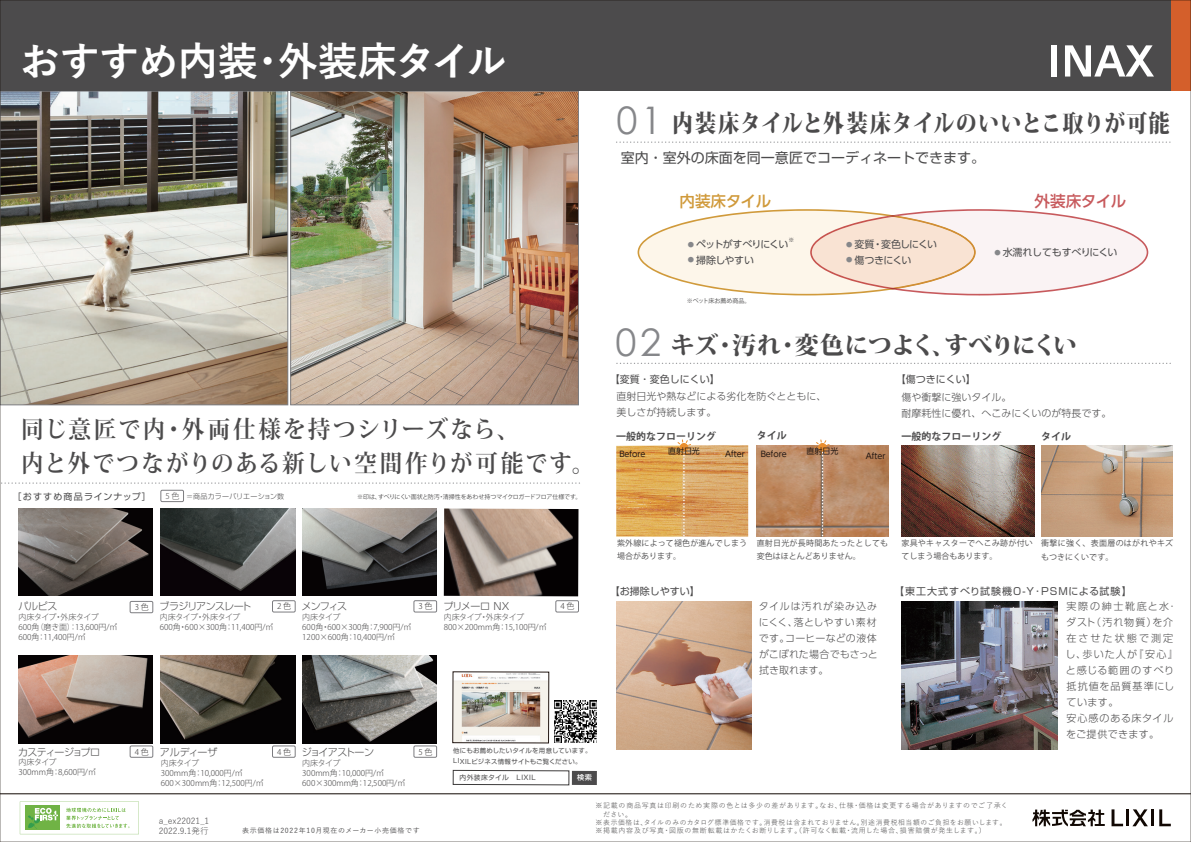
<style>
.page{position:relative;width:1191px;height:842px;background:#fff}
.page>*{position:absolute;margin:0;border:0;box-sizing:border-box;transform-origin:0 0}
.t1{font:700 40px "Yu Go Pr 6 N";letter-spacing:-.015em;color:#fff}
.t2{font:700 24px/34px "Koz Min Pro";letter-spacing:.075em;color:#4c4b4c;scale:.94 1}
.t3{font:800 24px "Koz Min Pro";letter-spacing:.01em;color:#4c4b4c;scale:.88 1}
.t4{font:800 24px "Koz Min Pro";letter-spacing:-.035em;color:#4c4b4c}
.t5{font:500 15.6px "UD Shin Go Pro";letter-spacing:-.025em;color:#d09a3b}
.t6{font:500 15.6px "UD Shin Go Pro";letter-spacing:-.025em;color:#c7595c}
.t7{font:14px "Shin Go Pro";color:#4c4b4c}
.t8{font:300 10px/16px "UD Shin Go Pro";color:#4c4b4c}
.t9{font:300 10px/16px "Shin Go Pro";letter-spacing:.1em;color:#4c4b4c}
.t10{font:10px "Shin Go Pro";letter-spacing:.005em;color:#4c4b4c}
.t11{font:700 10px "Koz Go Pro";color:#4c4b4c}
.t12{font:10px "Shin Go Pro";letter-spacing:.1em;color:#4c4b4c}
.t13{font:10px "UD Shin Go Pro";letter-spacing:-.085em;color:#4c4b4c}
.t14{font:300 10px "Shin Go Pro";letter-spacing:.045em;color:#4c4b4c}
.t15{font:10px "UD Shin Go Pro";letter-spacing:-.02em;color:#4c4b4c}
.t16{font:10px "UD Shin Go Pro";letter-spacing:-.11em;color:#4c4b4c}
.t17{font:300 10px "Shin Go Pro";letter-spacing:-.065em;color:#4c4b4c}
.t18{font:300 10px "Shin Go Pro";letter-spacing:-.085em;color:#4c4b4c}
.t19{font:300 10px "Shin Go Pro";letter-spacing:-.045em;color:#4c4b4c}
.t20{font:9px "Shin Go Pro";letter-spacing:.12em;color:#4c4b4c}
.t21{font:8.5px/9.9px "Yu Go Pr 6 N";color:#4c4b4c}
.t22{font:300 8px/10px "Koz Go Pro";color:#4c4b4c}
.t23{font:8px/12.8px "Koz Go Pro";letter-spacing:.015em;color:#4c4b4c}
.t24{font:8px "UD Shin Go Pro";color:#221713}
.t25{font:8px/14px "Koz Go Pro";letter-spacing:.035em;color:#4c4b4c}
.t26{font:300 8px "Koz Go Pro";letter-spacing:.2em;color:#3c3a3a}
.t27{font:500 7.1px "Shin Go Pro";color:#fff}
.t28{font:7px "Yu Go Pr 6 N";letter-spacing:.1em;color:#4c4b4c}
.t29{font:500 7px "Yu Go Pr 6 N";letter-spacing:.1em;color:#4c4b4c}
.t30{font:300 7px "Shin Go Pro";letter-spacing:.035em;color:#4c4b4c}
.t31{font:6.7px "Shin Go Pro";letter-spacing:.07em;color:#4c4b4c}
.t32{font:6.4px/10.6px "Shin Go Pro";letter-spacing:.035em;color:#4c4b4c}
.t33{font:6px "Koz Go Pro";letter-spacing:-.03em;color:#4c4b4c}
.t34{font:6px "Koz Go Pro";color:#4c4b4c}
.t35{font:5.8px "UD Shin Go Pro";color:#4c4b4c}
.s1{font-family:"Koz Go Pro";font-size:8px}
.s2{font-family:"Century Gothic";font-weight:400;font-size:38px;color:#86878a}
.s3{font-size:6.3px;color:#86878a}
</style>
<div class="page">
<img style="left:0;top:0;width:1191px;height:842px">
<img style="left:554px;top:700px;width:43px;height:43px">
<h1 class="t1" style="left:20px;top:39px;width:488px">おすすめ内装・外装床タイル</h1>
<h2 class="t2" style="left:21px;top:411px;width:611px">同じ意匠で内・外両仕様を持つシリーズなら、<br>内と外でつながりのある新しい空間作りが可能です。</h2>
<p class="t30" style="left:165px;top:490px;width:120px"><span class="s1">5 色</span> ＝商品カラーバリエーション数</p>
<p class="t20" style="left:13px;top:489px;width:140px">［おすすめ商品ラインナップ］</p>
<p class="t33" style="left:357px;top:493px;width:226px">※印は、すべりにくい面状と防汚・清掃性をあわせ持つマイクロガードフロア仕様です。</p>
<p class="t14" style="left:18px;top:598px;width:41px">パルピス</p>
<p class="t17" style="left:159px;top:598px;width:94px">ブラジリアンスレート</p>
<p class="t14" style="left:443px;top:598px;width:67px">プリメーロ NX</p>
<p class="t14" style="left:302px;top:598px;width:47px">メンフィス</p>
<p class="t26" style="left:277px;top:601px;width:15px">2色</p>
<p class="t26" style="left:418px;top:601px;width:15px">3色</p>
<p class="t26" style="left:560px;top:601px;width:15px">4色</p>
<p class="t26" style="left:135px;top:602px;width:15px">3色</p>
<p class="t22" style="left:18px;top:612px;width:100px">内床タイプ・外床タイプ<br>600角（磨き面）：13,600円/㎡<br>600角：11,400円/㎡</p>
<p class="t22" style="left:160px;top:612px;width:115px">内床タイプ・外床タイプ<br>600角・600×300角：11,400円/㎡</p>
<p class="t22" style="left:302px;top:612px;width:111px">内床タイプ<br>600角・600×300角：7,900円/㎡<br>1200×600角：10,400円/㎡</p>
<p class="t22" style="left:444px;top:612px;width:105px">内床タイプ・外床タイプ<br>800×200mm角：15,100円/㎡</p>
<p class="t18" style="left:18px;top:743px;width:84px">カスティージョプロ</p>
<p class="t14" style="left:160px;top:743px;width:59px">アルディーザ</p>
<p class="t19" style="left:302px;top:743px;width:74px">ジョイアストーン</p>
<p class="t26" style="left:135px;top:746px;width:15px">4色</p>
<p class="t26" style="left:277px;top:746px;width:15px">4色</p>
<p class="t26" style="left:418px;top:746px;width:15px">5色</p>
<p class="t22" style="left:18px;top:757px;width:79px">内床タイプ<br>300mm角：8,600円/㎡</p>
<p class="t22" style="left:161px;top:758px;width:105px">内床タイプ<br>300mm角：10,000円/㎡<br>600×300mm角：12,500円/㎡</p>
<p class="t22" style="left:302px;top:758px;width:105px">内床タイプ<br>300mm角：10,000円/㎡<br>600×300mm角：12,500円/㎡</p>
<p class="t32" style="left:453px;top:745px;width:140px">他にもお薦めしたいタイルを用意しています。<br>LIXILビジネス情報サイトもご覧ください。</p>
<p class="t31" style="left:459px;top:772px;width:78px">内外装床タイル　LIXIL</p>
<p class="t27" style="left:577px;top:772px;width:16px">検索</p>
<h2 class="t3" style="left:616px;top:105px;width:630px"><span class="s2">01</span> 内装床タイルと外装床タイルのいいとこ取りが可能</h2>
<h3 class="t7" style="left:621px;top:147px;width:365px">室内・室外の床面を同一意匠でコーディネートできます。</h3>
<h3 class="t5" style="left:679px;top:189px;width:93px">内装床タイル</h3>
<p class="t16" style="left:688px;top:237px;width:102px"><span class="s3">●</span> ペットがすべりにくい</p>
<p class="t35" style="left:788px;top:235px;width:7px">※</p>
<p class="t13" style="left:688px;top:252px;width:68px"><span class="s3">●</span> 掃除しやすい</p>
<p class="t13" style="left:846px;top:237px;width:92px"><span class="s3">●</span> 変質・変色しにくい</p>
<p class="t13" style="left:846px;top:252px;width:67px"><span class="s3">●</span> 傷つきにくい</p>
<p class="t34" style="left:687px;top:297px;width:65px">※ぺット床お薦め商品。</p>
<h3 class="t6" style="left:1034px;top:189px;width:93px">外装床タイル</h3>
<p class="t15" style="left:994px;top:244px;width:124px"><span class="s3">●</span> 水濡れしてもすべりにくい</p>
<h2 class="t4" style="left:615px;top:328px;width:463px"><span class="s2">02</span> キズ・汚れ・変色につよく、すべりにくい</h2>
<p class="t10" style="left:896px;top:371px;width:81px">【傷つきにくい】</p>
<p class="t10" style="left:610px;top:371px;width:111px">【変質・変色しにくい】</p>
<p class="t8" style="left:616px;top:388px;width:211px">直射日光や熱などによる劣化を防ぐとともに、美しさが持続します。</p>
<p class="t8" style="left:901px;top:388px;width:211px">傷や衝撃に強いタイル。<br>耐摩耗性に優れ、へこみにくいのが特長です。</p>
<p class="t11" style="left:616px;top:429px;width:101px">一般的なフローリング</p>
<p class="t11" style="left:756px;top:429px;width:31px">タイル</p>
<p class="t11" style="left:901px;top:429px;width:101px">一般的なフローリング</p>
<p class="t11" style="left:1041px;top:429px;width:31px">タイル</p>
<p class="t24" style="left:668px;top:445px;width:33px">直射日光</p>
<p class="t24" style="left:806px;top:445px;width:33px">直射日光</p>
<p class="t24" style="left:619px;top:447px;width:28px">Before</p>
<p class="t24" style="left:725px;top:447px;width:21px">After</p>
<p class="t24" style="left:760px;top:447px;width:28px">Before</p>
<p class="t24" style="left:866px;top:450px;width:21px">After</p>
<p class="t23" style="left:617px;top:537px;width:131px">紫外線によって褪色が進んでしまう場合があります。</p>
<p class="t10" style="left:610px;top:583px;width:91px">【お掃除しやすい】</p>
<p class="t23" style="left:756px;top:537px;width:133px">直射日光が長時間あたったとしても変色はほとんどありません。</p>
<p class="t8" style="left:758px;top:598px;width:120px;text-align:justify">タイルは汚れが染み込みにくく、落としやすい素材です。コーヒーなどの液体がこぼれた場合でもさっと拭き取れます。</p>
<p class="t23" style="left:901px;top:537px;width:133px">家具やキャスターでへこみ跡が付いてしまう場合もあります。</p>
<p class="t25" style="left:1041px;top:537px;width:133px">衝撃に強く、表面層のはがれやキズもつきにくいです。</p>
<p class="t12" style="left:894px;top:583px;width:239px">【東工大式すべり試験機O-Y･PSMによる試験】</p>
<p class="t9" style="left:1065px;top:597px;width:114px">実際の紳士靴底と水・ダスト（汚れ物質）を介在させた状態で測定し、歩いた人が『安心』と感じる範囲のすべり抵抗値を品質基準にしています。<br>安心感のある床タイルをご提供できます。</p>
<p class="t21" style="left:159px;top:815px;width:52px">a_ex22021_1<br>2022.9.1発行</p>
<p class="t28" style="left:595px;top:799px;width:414px">※記載の商品写真は印刷のため実際の色とは多少の差があります。なお、仕様・価格は変更する場合がありますのでご了承く</p>
<p class="t28" style="left:603px;top:808px;width:30px">ださい。</p>
<p class="t28" style="left:595px;top:816px;width:412px">※表示価格は、タイルのみのカタログ標準価格です。消費税は含まれておりません。別途消費税相当額のご負担をお願いします。</p>
<p class="t29" style="left:242px;top:824px;width:179px">表示価格は2022年10月現在のメーカー小売価格です</p>
<p class="t28" style="left:595px;top:824px;width:396px">※掲載内容及び写真・図版の無断転載はかたくお断りします。（許可なく転載・流用した場合、損害賠償が発生します。）　</p>
</div>
